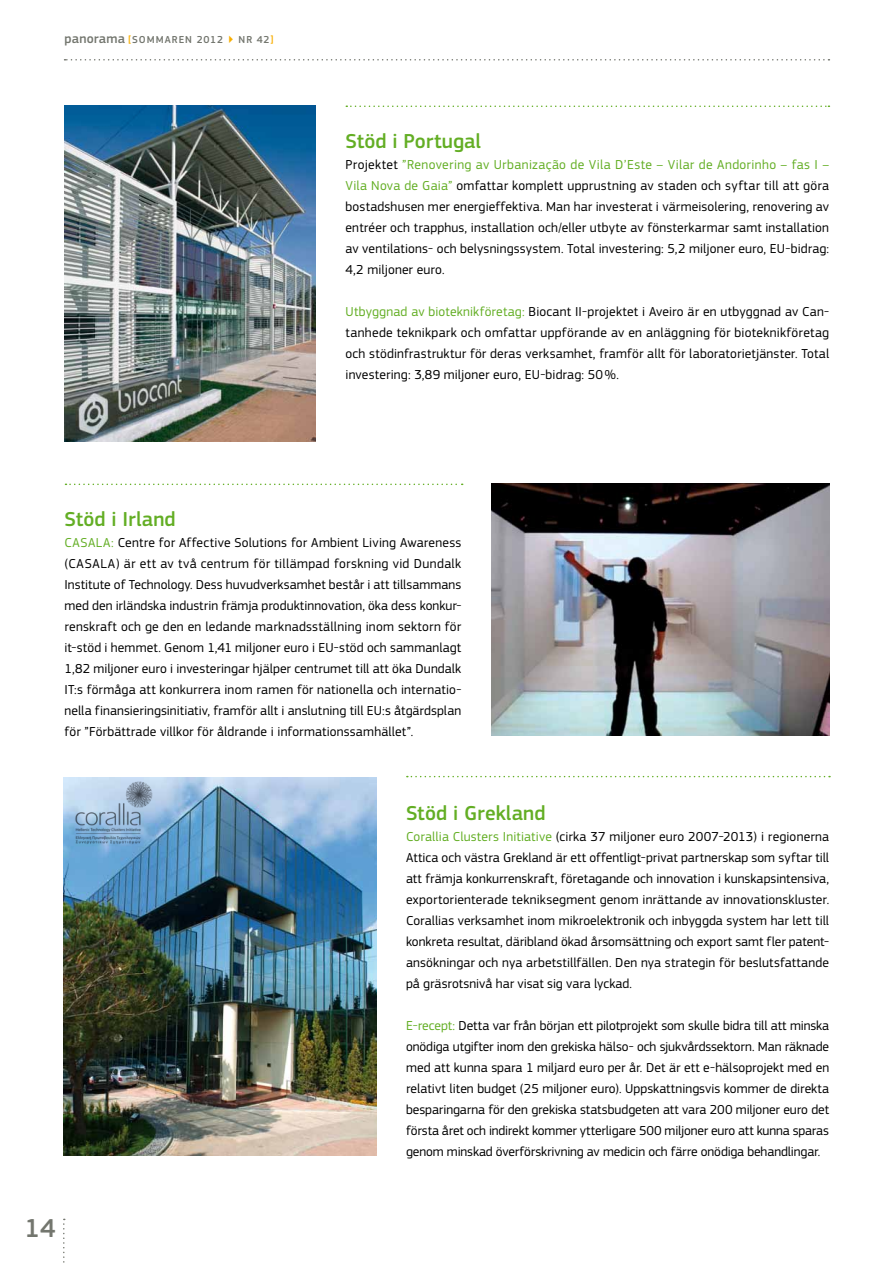
<style>
.page{position:relative;width:893px;height:1263px;background:#fff}
.page>*{position:absolute;margin:0;border:0;box-sizing:border-box;transform-origin:0 0}
.t1{font:500 27px "PF Square Sans Pro";color:#73766e}
.t2{font:500 21px "PF Square Sans Pro";color:#63ae24}
.t3{font:13.5px/21px "PF Square Sans Pro";letter-spacing:.005em;color:#000;text-align:justify}
.t4{font:500 10.5px "PF Square Sans Pro";letter-spacing:.095em;color:#73766e}
.s1{font-size:13.5px}
.s2{color:#f8ae00}
.s3{color:#63ae24}
</style>
<div class="page">
<img style="left:64px;top:778px;width:312px;height:378px">
<img style="left:65px;top:777px;width:98px;height:78px">
<img style="left:491px;top:484px;width:338px;height:252px">
<img style="left:64px;top:106px;width:252px;height:336px">
<svg style="left:346px;top:106px;width:483px;height:1px"></svg>
<svg style="left:407px;top:776px;width:423px;height:1px"></svg>
<svg style="left:65px;top:484px;width:398px;height:1px"></svg>
<svg style="left:63px;top:1219px;width:2px;height:44px"></svg>
<svg style="left:65px;top:59px;width:764px;height:2px"></svg>
<p class="t4" style="left:65px;top:33px;width:210px"><span class="s1">panorama</span> <span class="s2">[</span>SOMMAREN 2012 <span class="s2">▶</span> Nr 42<span class="s2">]</span></p>
<h2 class="t2" style="left:346px;top:128px;width:137px">Stöd i Portugal</h2>
<p class="t3" style="left:346px;top:154px;width:485px">Projektet <span class="s3">”Renovering av Urbanização de Vila D’Este – Vilar de Andorinho – fas I – Vila Nova de Gaia”</span> omfattar komplett upprustning av staden och syftar till att göra bostadshusen mer energieffektiva. Man har investerat i värmeisolering, renovering av entréer och trapphus, installation och/eller utbyte av fönsterkarmar samt installation av ventilations- och belysningssystem. Total investering: 5,2 miljoner euro, EU-bidrag:<br>4,2 miljoner euro.</p>
<p class="t3" style="left:346px;top:301px;width:485px"><span class="s3">Utbyggnad av bioteknikföretag:</span> Biocant II-projektet i Aveiro är en utbyggnad av Can&shy;tanhede teknikpark och omfattar uppförande av en anläggning för bioteknikföretag och stödinfrastruktur för deras verksamhet, framför allt för laboratorietjänster. Total investering: 3,89 miljoner euro, EU-bidrag: 50%.</p>
<h2 class="t2" style="left:65px;top:506px;width:113px">Stöd i Irland</h2>
<p class="t3" style="left:65px;top:532px;width:398px"><span class="s3">CASALA:</span> Centre for Affective Solutions for Ambient Living Awareness (CASALA) är ett av två centrum för tillämpad forskning vid Dundalk Institute of Technology. Dess huvudverksamhet består i att tillsammans med den irländska industrin främja produktinnovation, öka dess konkur&shy;renskraft och ge den en ledande marknadsställning inom sektorn för it-stöd i hemmet. Genom 1,41 miljoner euro i EU-stöd och sammanlagt 1,82 miljoner euro i investeringar hjälper centrumet till att öka Dundalk IT:s förmåga att konkurrera inom ramen för nationella och internatio&shy;nella finansieringsinitiativ, framför allt i anslutning till EU:s åtgärdsplan för ”Förbättrade villkor för åldrande i informationssamhället”.</p>
<h1 class="t1" style="left:25px;top:1212px;width:32px">14</h1>
<h2 class="t2" style="left:406px;top:800px;width:141px">Stöd i Grekland</h2>
<p class="t3" style="left:406px;top:826px;width:425px"><span class="s3">Corallia Clusters Initiative</span> (cirka 37 miljoner euro 2007-2013) i regionerna Attica och västra Grekland är ett offentligt-privat partnerskap som syftar till att främja konkurrenskraft, företagande och innovation i kunskapsintensiva, exportorienterade tekniksegment genom inrättande av innovationskluster.<br>Corallias verksamhet inom mikroelektronik och inbyggda system har lett till konkreta resultat, däribland ökad årsomsättning och export samt fler patent&shy;ansökningar och nya arbetstillfällen. Den nya strategin för beslutsfattande på gräsrotsnivå har visat sig vara lyckad.</p>
<p class="t3" style="left:406px;top:1015px;width:425px"><span class="s3">E-recept:</span> Detta var från början ett pilotprojekt som skulle bidra till att minska onödiga utgifter inom den grekiska hälso- och sjukvårdssektorn. Man räknade med att kunna spara 1 miljard euro per år. Det är ett e-hälsoprojekt med en relativt liten budget (25 miljoner euro). Uppskattningsvis kommer de direkta besparingarna för den grekiska statsbudgeten att vara 200 miljoner euro det första året och indirekt kommer ytterligare 500 miljoner euro att kunna sparas genom minskad överförskrivning av medicin och färre onödiga behandlingar.</p>
</div>
